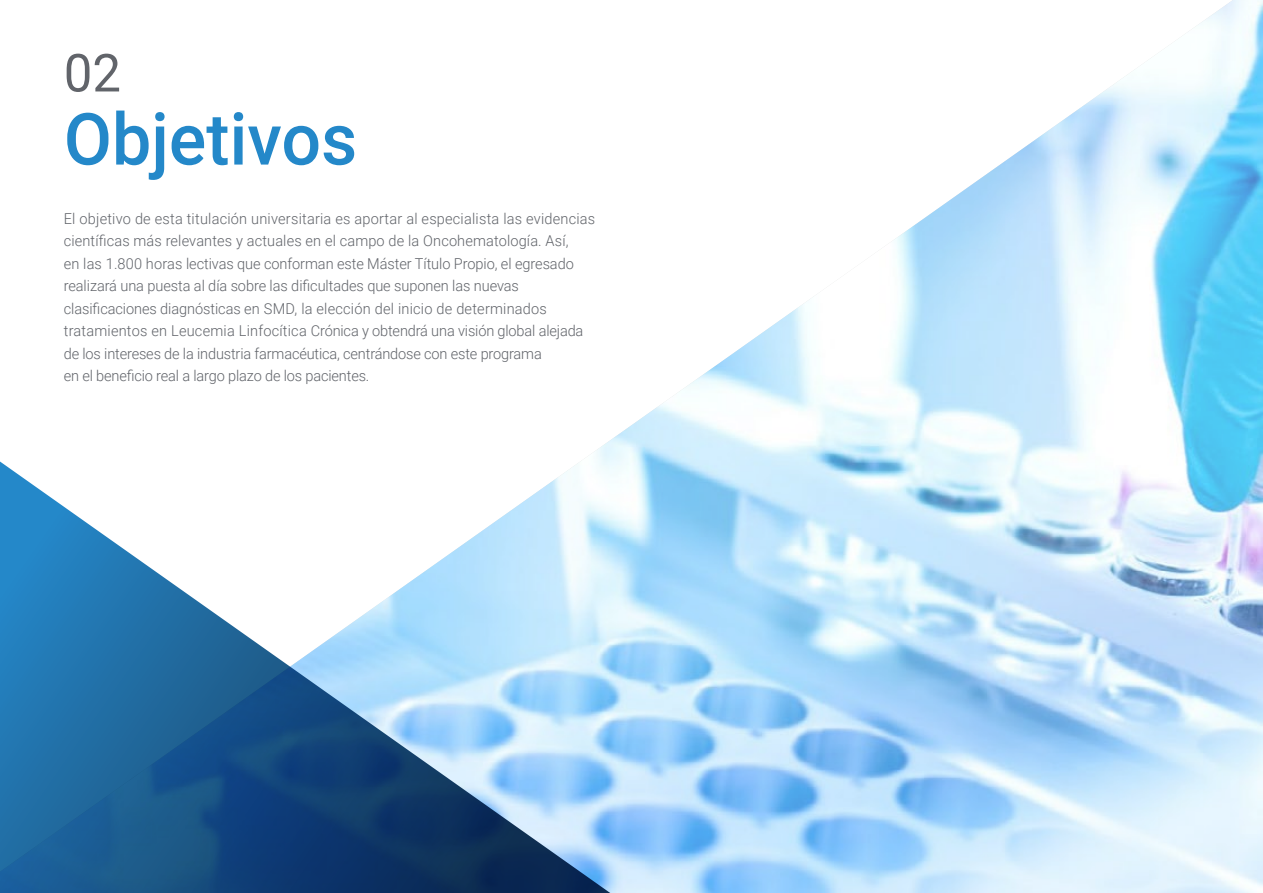
<style>
.page{position:relative;width:1263px;height:893px;background:#fff}
.page>*{position:absolute;margin:0;border:0;box-sizing:border-box;transform-origin:0 0}
.t1{font:500 72px "Roboto";color:#2488c9}
.t2{font:52.5px "Roboto";color:#61646a}
.t3{font:300 15px/22.5px "Roboto";letter-spacing:-.005em;color:#61646a}
</style>
<div class="page">
<img style="left:602px;top:0;width:661px;height:893px">
<svg style="left:0;top:446px;width:640px;height:447px"></svg>
<h2 class="t2" style="left:64px;top:36px;width:59px">02</h2>
<h1 class="t1" style="left:64px;top:89px;width:295px">Objetivos</h1>
<p class="t3" style="left:64px;top:207px;width:533px">El objetivo de esta titulación universitaria es aportar al especialista las evidencias científicas más relevantes y actuales en el campo de la Oncohematología. Así,<br>en las 1.800 horas lectivas que conforman este Máster Título Propio, el egresado realizará una puesta al día sobre las dificultades que suponen las nuevas clasificaciones diagnósticas en SMD, la elección del inicio de determinados tratamientos en Leucemia Linfocítica Crónica y obtendrá una visión global alejada de los intereses de la industria farmacéutica, centrándose con este programa<br>en el beneficio real a largo plazo de los pacientes.</p>
</div>
